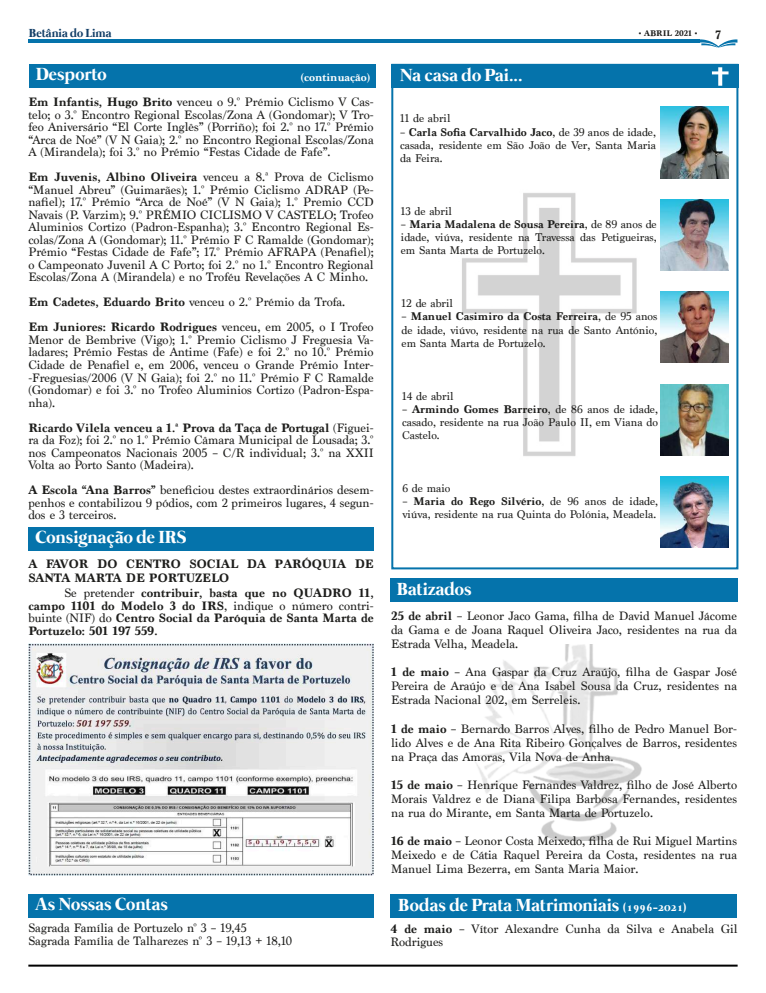
<style>
.page{position:relative;width:766px;height:993px;background:#fff}
.page>*{position:absolute;margin:0;border:0;box-sizing:border-box;transform-origin:0 0}
.t1{font:700 18px "Mermaid";color:#fff}
.t2{font:12px/12.5px "Marion";color:#1d1d1b;text-align:justify}
.t3{font:700 12px/12.5px "Marion";color:#1d1d1b}
.t4{font:700 12px "Mermaid";color:#123e67}
.t5{font:11px/13.2px "Marion";color:#1d1d1b;text-align:justify}
.t6{font:700 11px "Marion";color:#fff}
.t7{font:700 8px "Marion";color:#1d1d1b}
.s1{font-weight:700}
.s2{font-weight:400}
.s3{font-size:12px}
</style>
<div class="page">
<hr style="left:28px;top:39px;width:672px;height:4px;background:#0573ab">
<svg style="left:700px;top:39px;width:37px;height:9px"></svg>
<hr style="left:28px;top:964px;width:709px;height:2px;background:#000">
<img style="left:475px;top:644px;width:167px;height:196px">
<div style="left:391px;top:64px;width:347px;height:505px;border:2px solid #0573ab"></div>
<img style="left:462px;top:193px;width:175px;height:263px">
<div style="left:391px;top:64px;width:347px;height:24px;background:#0573ab"></div>
<svg style="left:718px;top:67px;width:4px;height:19px"></svg>
<hr style="left:711px;top:71px;width:17px;height:3px;background:#fff">
<div style="left:390px;top:578px;width:347px;height:23px;background:#0573ab"></div>
<div style="left:390px;top:893px;width:346px;height:24px;background:#0573ab"></div>
<div style="left:29px;top:893px;width:345px;height:24px;background:#0573ab"></div>
<img style="left:660px;top:107px;width:68px;height:71px">
<img style="left:660px;top:199px;width:68px;height:71px">
<img style="left:660px;top:291px;width:68px;height:71px">
<img style="left:660px;top:384px;width:68px;height:71px">
<img style="left:660px;top:476px;width:68px;height:71px">
<div style="left:28px;top:527px;width:345px;height:23px;background:#0573ab"></div>
<img style="left:28px;top:643px;width:345px;height:232px">
<div style="left:29px;top:64px;width:346px;height:23px;background:#0573ab"></div>
<p class="t4" style="left:29px;top:27px;width:84px">Betânia do Lima</p>
<p class="t7" style="left:638px;top:29px;width:60px">• ABRIL 2021 •</p>
<h1 class="t1" style="left:400px;top:65px;width:124px">Na casa do Pai...</h1>
<h1 class="t1" style="left:36px;top:64px;width:72px">Desporto</h1>
<p class="t6" style="left:300px;top:71px;width:71px">(continuação)</p>
<p class="t3" style="left:715px;top:29px;width:7px">7</p>
<p class="t2" style="left:28px;top:97px;width:347px"><span class="s1">Em Infantis, Hugo Brito</span> venceu o 9.º Prémio Ciclismo V Cas&shy;telo; o 3.º Encontro Regional Escolas/Zona A (Gondomar); V Tro&shy;feo Aniversário “El Corte Inglês” (Porriño); foi 2.º no 17.º Prémio “Arca de Noé” (V N Gaia); 2.º no Encontro Regional Escolas/Zona A (Mirandela); foi 3.º no Prémio “Festas Cidade de Fafe”.</p>
<p class="t2" style="left:28px;top:172px;width:347px"><span class="s1">Em Juvenis, Albino Oliveira</span> venceu a 8.ª Prova de Ciclismo “Manuel Abreu” (Guimarães); 1.º Prémio Ciclismo ADRAP (Pe&shy;nafiel); 17.º Prémio “Arca de Noé” (V N Gaia); 1.º Premio CCD Navais (P. Varzim); 9.º PRÉMIO CICLISMO V CASTELO; Trofeo Aluminios Cortizo (Padron-Espanha); 3.º Encontro Regional Es&shy;colas/Zona A (Gondomar); 11.º Prémio F C Ramalde (Gondomar); Prémio “Festas Cidade de Fafe”; 17.º Prémio AFRAPA (Penafiel); o Campeonato Juvenil A C Porto; foi 2.º no 1.º Encontro Regional Escolas/Zona A (Mirandela) e no Troféu Revelações A C Minho.</p>
<p class="t3" style="left:28px;top:290px;width:347px;line-height:25px">Em Cadetes, Eduardo Brito <span class="s2">venceu o 2.º Prémio da Trofa.<br></span>Em Juniores: Ricardo Rodrigues <span class="s2">venceu, em 2005, o I Trofeo</span></p>
<p class="t2" style="left:28px;top:334px;width:347px">Menor de Bembrive (Vigo); 1.º Premio Ciclismo J Freguesia Va&shy;ladares; Prémio Festas de Antime (Fafe) e foi 2.º no 10.º Prémio Cidade de Penafiel e, em 2006, venceu o Grande Prémio Inter--Freguesias/2006 (V N Gaia); foi 2.º no 11.º Prémio F C Ramalde (Gondomar) e foi 3.º no Trofeo Aluminios Cortizo (Padron-Espa&shy;nha).</p>
<p class="t2" style="left:28px;top:422px;width:347px"><span class="s1">Ricardo Vilela venceu a 1.ª Prova da Taça de Portugal</span> (Figuei&shy;ra da Foz); foi 2.º no 1.º Prémio Câmara Municipal de Lousada; 3.º nos Campeonatos Nacionais 2005 – C/R individual; 3.º na XXII Volta ao Porto Santo (Madeira).</p>
<p class="t2" style="left:28px;top:484px;width:347px"><span class="s1">A Escola “Ana Barros”</span> beneficiou destes extraordinários desem&shy;penhos e contabilizou 9 pódios, com 2 primeiros lugares, 4 segun&shy;dos e 3 terceiros.</p>
<h1 class="t1" style="left:35px;top:527px;width:152px">Consignação de IRS</h1>
<p class="t3" style="left:28px;top:557px;width:347px;line-height:14px">A FAVOR DO CENTRO SOCIAL DA PARÓQUIA DE<br>SANTA MARTA DE PORTUZELO</p>
<p class="t3" style="left:28px;top:587px;width:347px;text-align:justify;text-indent:36px"><span class="s2">Se pretender</span> contribuir, basta que no QUADRO 11, campo 1101 do Modelo 3 do IRS<span class="s2">, indique o número contri&shy;buinte (NIF) do</span> Centro Social da Paróquia de Santa Marta de Portuzelo: 501 197 559.</p>
<h1 class="t1" style="left:36px;top:893px;width:134px">As Nossas Contas</h1>
<p class="t2" style="left:28px;top:922px;width:265px">Sagrada Família de Portuzelo nº 3 – 19,45<br>Sagrada Família de Talharezes nº 3 – 19,13 + 18,10</p>
<p class="t5" style="left:400px;top:113px;width:52px">11 de abril</p>
<p class="t5" style="left:400px;top:126px;width:257px"><span class="s1">– Carla Sofia Carvalhido Jaco</span>, de 39 anos de idade, casada, residente em São João de Ver, Santa Maria da Feira.</p>
<p class="t5" style="left:401px;top:205px;width:53px">13 de abril</p>
<p class="t5" style="left:401px;top:218px;width:257px"><span class="s1">– Maria Madalena de Sousa Pereira</span>, de 89 anos de idade, viúva, residente na Travessa das Petigueiras, em Santa Marta de Portuzelo.</p>
<p class="t5" style="left:401px;top:297px;width:53px">12 de abril</p>
<p class="t5" style="left:401px;top:310px;width:257px"><span class="s1">– Manuel Casimiro da Costa Ferreira</span>, de 95 anos de idade, viúvo, residente na rua de Santo António, em Santa Marta de Portuzelo.</p>
<p class="t5" style="left:402px;top:390px;width:53px">14 de abril</p>
<p class="t5" style="left:402px;top:403px;width:257px"><span class="s1">– Armindo Gomes Barreiro</span>, de 86 anos de idade, casado, residente na rua João Paulo II, em Viana do Castelo.</p>
<p class="t5" style="left:402px;top:482px;width:50px">6 de maio</p>
<p class="t5" style="left:402px;top:495px;width:257px"><span class="s1">– Maria do Rego Silvério</span>, de 96 anos de idade, viúva, residente na rua Quinta do Polónia, Meadela.</p>
<h1 class="t1" style="left:396px;top:578px;width:76px">Batizados</h1>
<p class="t2" style="left:391px;top:609px;width:347px;line-height:14px"><span class="s1">25 de abril</span> – Leonor Jaco Gama, filha de David Manuel Jácome da Gama e de Joana Raquel Oliveira Jaco, residentes na rua da Estrada Velha, Meadela.</p>
<p class="t2" style="left:391px;top:665px;width:347px;line-height:14px"><span class="s1">1 de maio</span> – Ana Gaspar da Cruz Araújo, filha de Gaspar José Pereira de Araújo e de Ana Isabel Sousa da Cruz, residentes na Estrada Nacional 202, em Serreleis.</p>
<p class="t2" style="left:391px;top:721px;width:347px;line-height:14px"><span class="s1">1 de maio</span> – Bernardo Barros Alves, filho de Pedro Manuel Bor&shy;lido Alves e de Ana Rita Ribeiro Gonçalves de Barros, residentes na Praça das Amoras, Vila Nova de Anha.</p>
<p class="t2" style="left:391px;top:777px;width:347px;line-height:14px"><span class="s1">15 de maio</span> – Henrique Fernandes Valdrez, filho de José Alberto Morais Valdrez e de Diana Filipa Barbosa Fernandes, residentes na rua do Mirante, em Santa Marta de Portuzelo.</p>
<p class="t2" style="left:391px;top:833px;width:347px;line-height:14px"><span class="s1">16 de maio</span> – Leonor Costa Meixedo, filha de Rui Miguel Martins Meixedo e de Cátia Raquel Pereira da Costa, residentes na rua Manuel Lima Bezerra, em Santa Maria Maior.</p>
<h1 class="t1" style="left:398px;top:894px;width:290px">Bodas de Prata Matrimoniais <span class="s3">(1996-2021)</span></h1>
<p class="t2" style="left:390px;top:922px;width:348px;line-height:13px"><span class="s1">4 de maio</span> – Vítor Alexandre Cunha da Silva e Anabela Gil<br>Rodrigues</p>
</div>
